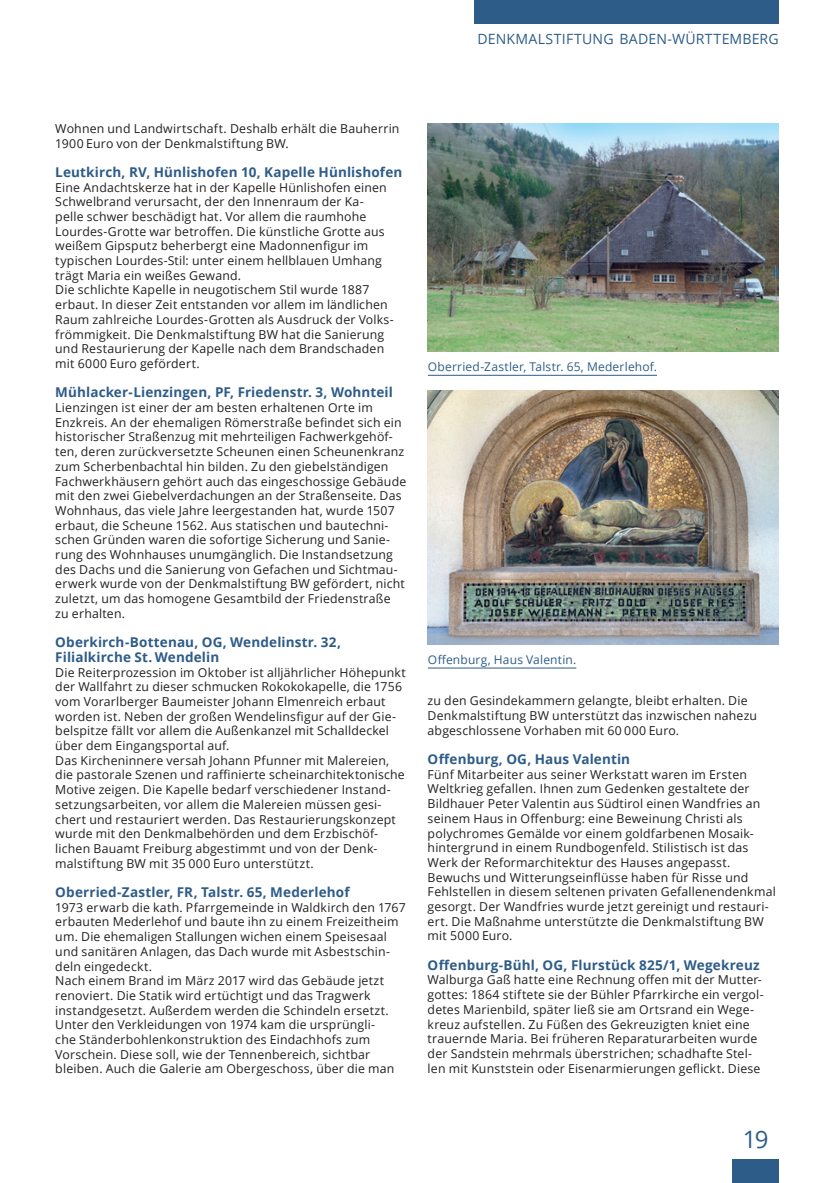
<style>
.page{position:relative;width:834px;height:1183px;background:#fff}
.page>*{position:absolute;margin:0;border:0;box-sizing:border-box;transform-origin:0 0}
.t1{font:24px "Open Sans";color:#2e5c88}
.t2{font:14.1px "Open Sans";letter-spacing:.02em;color:#2e5c88}
.t3{font:700 13.5px/14.7px "Open Sans";letter-spacing:.01em;color:#2e5c88}
.t4{font:12.3px/14.7px "Open Sans";letter-spacing:.015em;color:#231f20}
.t5{font:12px "Open Sans";letter-spacing:.015em;color:#2e5c88}
</style>
<div class="page">
<div style="left:732px;top:1159px;width:46px;height:23px;background:#2e5c88"></div>
<div style="left:474px;top:0;width:304px;height:23px;background:#2e5c88"></div>
<img style="left:427px;top:123px;width:351px;height:228px">
<hr style="left:428px;top:375px;width:229px;height:1px;background:#2e5c88">
<img style="left:427px;top:390px;width:351px;height:253px">
<hr style="left:428px;top:667px;width:148px;height:1px;background:#2e5c88">
<p class="t2" style="left:477px;top:29px;width:303px">Denkmalstiftung Baden-Württemberg</p>
<p class="t4" style="left:55px;top:121px;width:345px">Wohnen und Landwirtschaft. Deshalb erhält die Bauherrin<br>1900 Euro von der Denkmalstiftung BW.</p>
<p class="t3" style="left:55px;top:164px;width:348px">Leutkirch, RV, Hünlishofen 10, Kapelle Hünlishofen</p>
<p class="t4" style="left:55px;top:179px;width:340px">Eine Andachtskerze hat in der Kapelle Hünlishofen einen Schwelbrand verursacht, der den Innenraum der Ka&shy;pelle schwer beschädigt hat. Vor allem die raumhohe Lourdes-Grotte war betroffen. Die künstliche Grotte aus weißem Gipsputz beherbergt eine Madonnenfigur im typischen Lourdes-Stil: unter einem hellblauen U mhang trägt Maria ein weißes Gewand.<br>Die schlichte Kapelle in neugotischem Stil wurde 1887 erbaut. In dieser Zeit entstanden vor allem im ländlichen Raum zahlreiche Lourdes-Grotten als Ausdruck der Volks&shy;frömmigkeit. Die Denkmalstiftung BW hat die Sanierung und Restaurierung der Kapelle nach dem Brandschaden mit 6000 Euro gefördert.</p>
<p class="t3" style="left:55px;top:384px;width:339px">Mühlacker-Lienzingen, PF, Friedenstr. 3, Wohnteil</p>
<p class="t4" style="left:55px;top:400px;width:352px">Lienzingen ist einer der am besten erhaltenen Orte im Enzkreis. An der ehemaligen Römerstraße befindet sich ein historischer Straßenzug mit mehrteiligen Fachwerkgehöf&shy;ten, deren zurückversetzte Scheunen einen Scheunenkranz zum Scherbenbachtal hin bilden. Zu den giebelständigen Fachwerkhäusern gehört auch das eingeschossige Gebäude mit den zwei Giebelverdachungen an der Straßenseite. Das Wohnhaus, das viele Jahre leergestanden hat, wurde 1507 erbaut, die Scheune 1562. Aus statischen und bautechni&shy;schen Gründen waren die sofortige Sicherung und Sanie&shy;rung des Wohnhauses unumgänglich. Die Instandsetzung des Dachs und die Sanierung von Gefachen und Sichtmau&shy;erwerk wurde von der Denkmalstiftung BW gefördert, nicht zuletzt, um das homogene Gesamtbild der Friedenstraße zu erhalten.</p>
<p class="t3" style="left:55px;top:634px;width:287px">Oberkirch-Bottenau, OG, Wendelinstr. 32,<br>Filialkirche St. Wendelin</p>
<p class="t4" style="left:55px;top:664px;width:352px">Die Reiterprozession im Oktober ist alljährlicher Höhepunkt der Wallfahrt zu dieser schmucken Rokokokapelle, die 1756 vom Vorarlberger Baumeister Johann Elmenreich erbaut worden ist. Neben der großen Wendelinsfigur auf der Gie&shy;belspitze fällt vor allem die Außenkanzel mit Schalldeckel über dem Eingangsportal auf.<br>Das Kircheninnere versah Johann Pfunner mit Malereien, die pastorale Szenen und raffinierte scheinarchitektonische Motive zeigen. Die Kapelle bedarf verschiedener Instand&shy;setzungsarbeiten, vor allem die Malereien müssen gesi&shy;chert und restauriert werden. Das Restaurierungskonzept wurde mit den Denkmalbehörden und dem Erzbischöf&shy;lichen Bauamt Freiburg abgestimmt und von der Denk&shy;malstiftung BW mit 35 000 Euro unterstützt.</p>
<p class="t3" style="left:55px;top:884px;width:296px">Oberried-Zastler, FR, Talstr. 65, Mederlehof</p>
<p class="t4" style="left:55px;top:899px;width:352px">1973 erwarb die kath. Pfarrgemeinde in Waldkirch den 1767 erbauten Mederlehof und baute ihn zu einem Freizeitheim um. Die ehemaligen Stallungen wichen einem Speisesaal und sanitären Anlagen, das Dach wurde mit Asbestschin&shy;deln eingedeckt.<br>Nach einem Brand im März 2017 wird das Gebäude jetzt renoviert. D ie Statik wird ertüchtigt und das Tragwerk instandgesetzt. Außerdem werden die Schindeln ersetzt.<br>U nter den Verkleidungen von 1974 kam die ursprüngli-<br>che Ständerbohlenkonstruktion des Eindachhofs zum Vorschein. Diese soll, wie der Tennenbereich, sichtbar bleiben. Auch die Galerie am Obergeschoss, über die man</p>
<p class="t5" style="left:428px;top:358px;width:230px">Oberried-Zastler, Talstr. 65, Mederlehof.</p>
<p class="t5" style="left:428px;top:650px;width:150px">Offenburg, Haus Valentin.</p>
<p class="t4" style="left:427px;top:693px;width:331px">zu den Gesindekammern gelangte, bleibt erhalten. Die<br>Denkmalstiftung BW unterstützt das inzwischen nahezu abgeschlossene Vorhaben mit 60 000 Euro.</p>
<p class="t3" style="left:427px;top:751px;width:204px">Offenburg, OG, Haus Valentin</p>
<p class="t4" style="left:427px;top:766px;width:349px">Fünf Mitarbeiter aus seiner Werkstatt waren im Ersten Weltkrieg gefallen. Ihnen zum Gedenken gestaltete der Bildhauer Peter Valentin aus Südtirol einen Wandfries an seinem Haus in Offenburg: eine Beweinung Christi als polychromes Gemälde vor einem goldfarbenen Mosaik&shy;hintergrund in einem Rundbogenfeld. Stilistisch ist das Werk der Reformarchitektur des Hauses angepasst.<br>Bewuchs und Witterungseinflüsse haben für Risse und Fehlstellen in diesem seltenen privaten Gefallenendenkmal gesorgt. Der Wandfries wurde jetzt gereinigt und restauri&shy;ert. Die Maßnahme unterstützte die Denkmalstiftung BW mit 5000 Euro.</p>
<p class="t3" style="left:427px;top:956px;width:333px">Offenburg-Bühl, OG, Flurstück 825/1, Wegekreuz</p>
<p class="t4" style="left:427px;top:972px;width:337px">Walburga Gaß hatte eine Rechnung offen mit der Mutter&shy;gottes: 1864 stiftete sie der Bühler Pfarrkirche ein vergol&shy;detes Marienbild, später ließ sie am Ortsrand ein Wege&shy;kreuz aufstellen. Zu Füßen des Gekreuzigten kniet eine trauernde Maria. Bei früheren Reparaturarbeiten wurde der Sandstein mehrmals überstrichen; schadhafte Stel&shy;len mit Kunststein oder Eisenarmierungen geflickt. Diese</p>
<h1 class="t1" style="left:742px;top:1122px;width:27px">19</h1>
</div>
